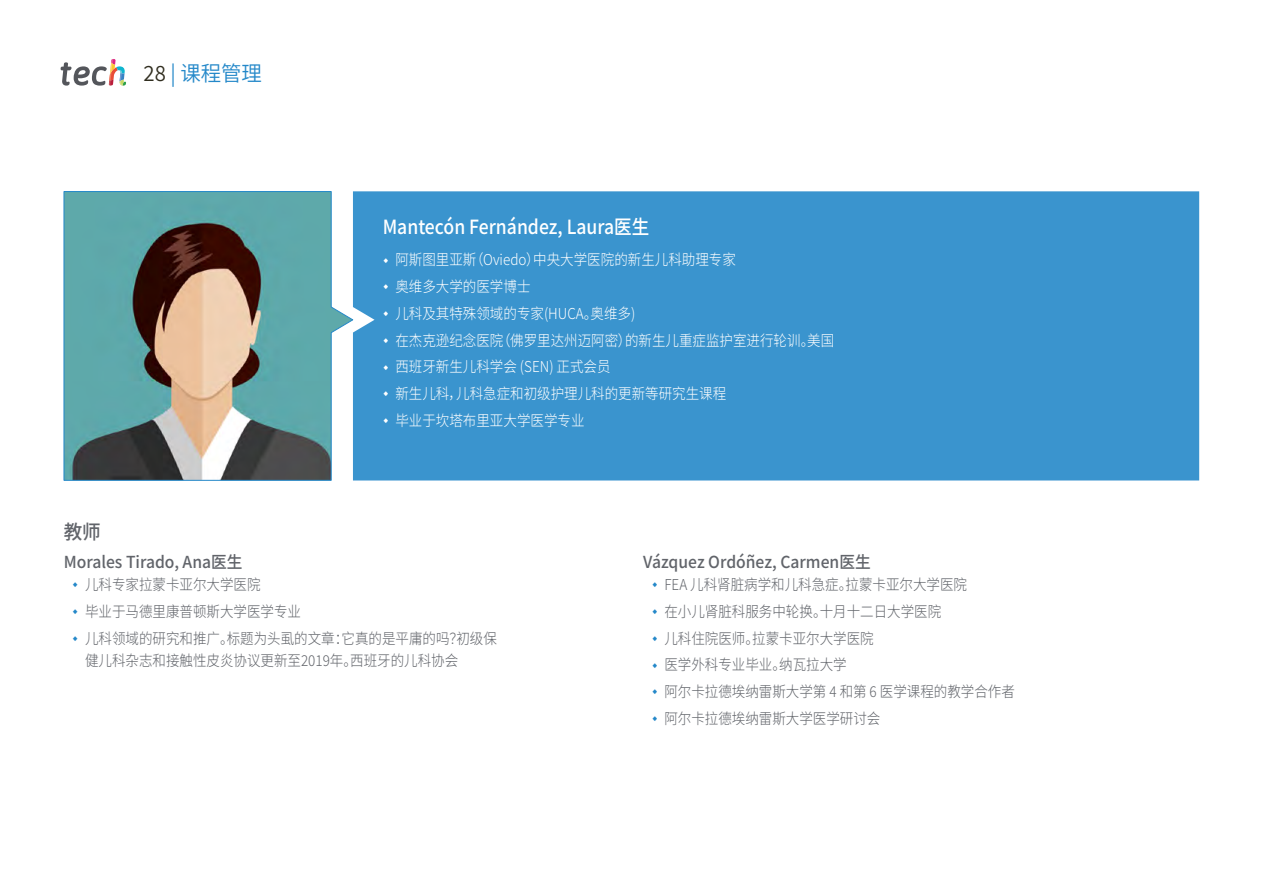
<style>
.page{position:relative;width:1263px;height:893px;background:#fff}
.page>*{position:absolute;margin:0;border:0;box-sizing:border-box;transform-origin:0 0}
.t1{font:21px "Source Han Sans CN";color:#2488c9}
.t2{font:500 19.5px "Source Han Sans CN";color:#fff;scale:.9 1}
.t3{font:500 19.5px "Source Han Sans CN";color:#61646a;scale:.95 1}
.t4{font:500 16.5px "Source Han Sans CN";color:#61646a;scale:.95 1}
.t5{font:300 15px/26.7px "Source Han Sans CN";color:#61646a;scale:.9 1}
.t6{font:300 15px/26.7px "Source Han Sans CN";color:#fff;scale:.9 1}
.s1{color:#312e20}
</style>
<div class="page">
<svg style="left:61px;top:59px;width:65px;height:27px"></svg>
<div style="left:353px;top:191px;width:846px;height:289px;background:#3a94ce"></div>
<svg style="left:64px;top:191px;width:289px;height:290px;background:#799895"></svg>
<svg style="left:384px;top:258px;width:4px;height:5px"></svg>
<svg style="left:384px;top:285px;width:4px;height:5px"></svg>
<svg style="left:384px;top:311px;width:4px;height:5px"></svg>
<svg style="left:384px;top:338px;width:4px;height:5px"></svg>
<svg style="left:384px;top:365px;width:4px;height:5px"></svg>
<svg style="left:384px;top:392px;width:4px;height:5px"></svg>
<svg style="left:384px;top:418px;width:4px;height:5px"></svg>
<h1 class="t1" style="left:144px;top:61px;width:120px"><span class="s1">28</span> | 课程管理</h1>
<h2 class="t3" style="left:64px;top:520px;width:41px">教师</h2>
<h2 class="t2" style="left:383px;top:216px;width:298px">Mantecón Fernández, Laura医生</h2>
<p class="t6" style="left:395px;top:247px;width:489px">阿斯图里亚斯（Oviedo）中央大学医院的新生儿科助理专家<br>奥维多大学的医学博士<br>儿科及其特殊领域的专家(HUCA。奥维多)<br>在杰克逊纪念医院（佛罗里达州迈阿密）的新生儿重症监护室进行轮训。美国西班牙新生儿科学会 (SEN) 正式会员<br>新生儿科，儿科急症和初级护理儿科的更新等研究生课程<br>毕业于坎塔布里亚大学医学专业</p>
<p class="t4" style="left:64px;top:552px;width:190px">Morales Tirado, Ana医生</p>
<p class="t5" style="left:85px;top:572px;width:459px">儿科专家拉蒙卡亚尔大学医院<br>毕业于马德里康普顿斯大学医学专业<br>儿科领域的研究和推广。标题为头虱的文章：它真的是平庸的吗？初级保</p>
<p class="t5" style="left:85px;top:648px;width:416px">健儿科杂志和接触性皮炎协议更新至2019年。西班牙的儿科协会</p>
<p class="t4" style="left:643px;top:552px;width:241px">Vázquez Ordóñez, Carmen医生</p>
<p class="t5" style="left:664px;top:572px;width:391px">FEA 儿科肾脏病学和儿科急症。拉蒙卡亚尔大学医院<br>在小儿肾脏科服务中轮换。十月十二日大学医院<br>儿科住院医师。拉蒙卡亚尔大学医院<br>医学外科专业毕业。纳瓦拉大学<br>阿尔卡拉德埃纳雷斯大学第 4 和第 6 医学课程的教学合作者阿尔卡拉德埃纳雷斯大学医学研讨会</p>
</div>
